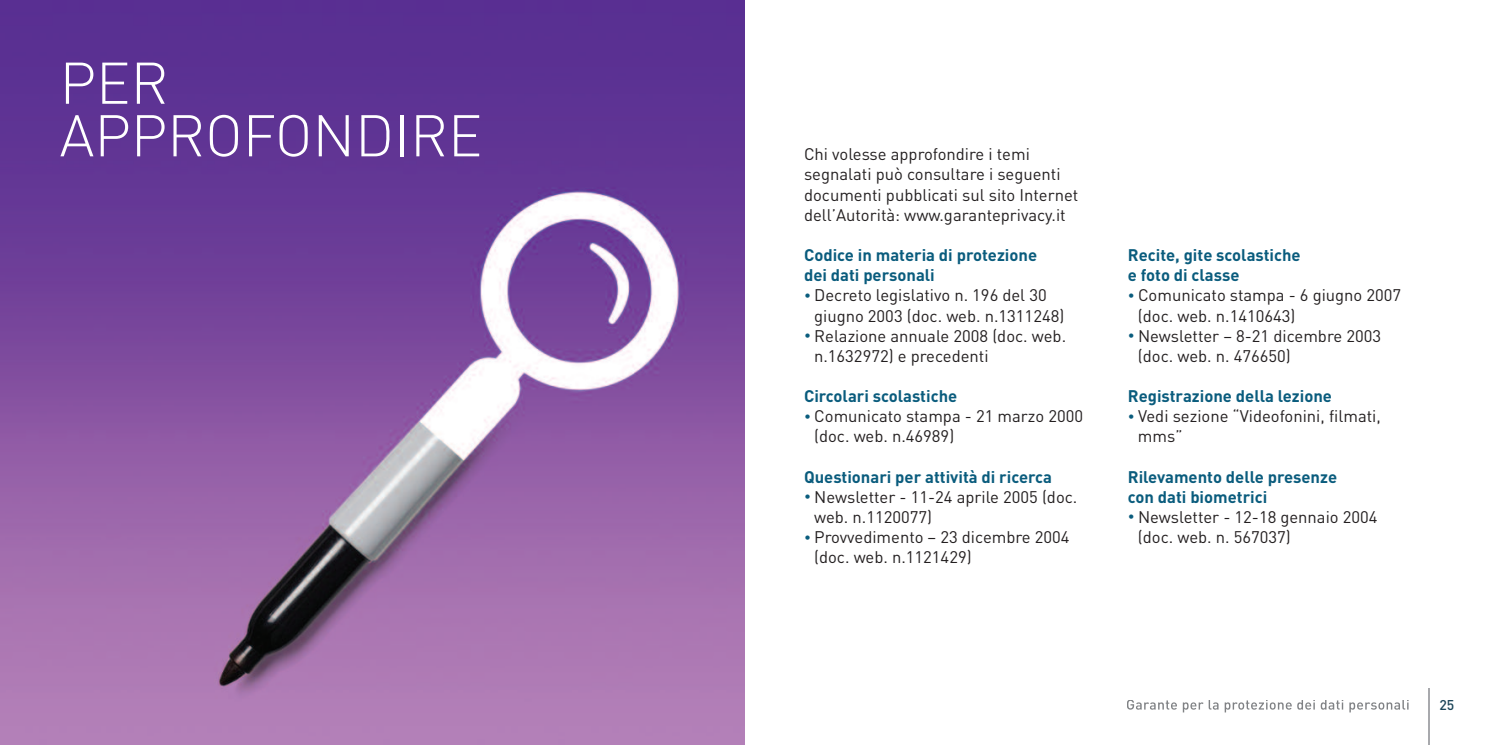
<style>
.page{position:relative;width:1489px;height:745px;background:#fff}
.page>*{position:absolute;margin:0;border:0;box-sizing:border-box;transform-origin:0 0}
.t1{font:300 57.75px/52.5px "DIN";color:#fff}
.t2{font:16.62px/20.1px "DIN";color:#231f20}
.t3{font:700 16.62px/20.1px "DIN";color:#0a5c7d}
.t4{font:500 14px "DIN";color:#1b4458}
.s1{font-size:13.12px;color:#0a5c7d}
</style>
<div class="page">
<svg style="left:1127px;top:700px;width:103px;height:12px"></svg>
<hr style="left:1428px;top:687px;width:1px;height:57px;background:#a8a9ad">
<img style="left:0;top:0;width:744px;height:744px">
<h1 class="t1" style="left:60px;top:57px;width:424px">PER<br>APPROFONDIRE</h1>
<p class="t2" style="left:804px;top:144px;width:276px">Chi volesse approfondire i temi segnalati può consultare i seguenti documenti pubblicati sul sito Internet dell’Autorità: www.garanteprivacy.it</p>
<p class="t3" style="left:804px;top:245px;width:234px">Codice in materia di protezione dei dati personali</p>
<p class="t2" style="left:814px;top:285px;width:252px;text-indent:-10px"><span class="s1">•</span> Decreto legislativo n. 196 del 30 giugno 2003 (doc. web. n.1311248)</p>
<p class="t2" style="left:814px;top:325px;width:253px;text-indent:-10px"><span class="s1">•</span> Relazione annuale 2008 (doc. web. n.1632972) e precedenti</p>
<p class="t3" style="left:804px;top:386px;width:155px">Circolari scolastiche</p>
<p class="t2" style="left:814px;top:406px;width:270px;text-indent:-10px"><span class="s1">•</span> Comunicato stampa - 21 marzo 2000 (doc. web. n.46989)</p>
<p class="t3" style="left:804px;top:466px;width:249px">Questionari per attività di ricerca</p>
<p class="t2" style="left:814px;top:486px;width:265px;text-indent:-10px"><span class="s1">•</span> Newsletter - 11-24 aprile 2005 (doc. web. n.1120077)</p>
<p class="t2" style="left:814px;top:527px;width:257px;text-indent:-10px"><span class="s1">•</span> Provvedimento – 23 dicembre 2004 (doc. web. n.1121429)</p>
<p class="t3" style="left:1127px;top:245px;width:174px">Recite, gite scolastiche e foto di classe</p>
<p class="t2" style="left:1137px;top:285px;width:265px;text-indent:-10px"><span class="s1">•</span> Comunicato stampa - 6 giugno 2007 (doc. web. n.1410643)</p>
<p class="t2" style="left:1137px;top:325px;width:245px;text-indent:-10px"><span class="s1">•</span> Newsletter – 8-21 dicembre 2003 (doc. web. n. 476650)</p>
<p class="t3" style="left:1127px;top:386px;width:206px">Registrazione della lezione</p>
<p class="t2" style="left:1137px;top:406px;width:244px;text-indent:-10px"><span class="s1">•</span> Vedi sezione “Videofonini, filmati, mms”</p>
<p class="t3" style="left:1127px;top:466px;width:211px">Rilevamento delle presenze con dati biometrici</p>
<p class="t2" style="left:1137px;top:507px;width:241px;text-indent:-10px"><span class="s1">•</span> Newsletter - 12-18 gennaio 2004 (doc. web. n. 567037)</p>
<p class="t4" style="left:1439px;top:696px;width:16px">25</p>
</div>
